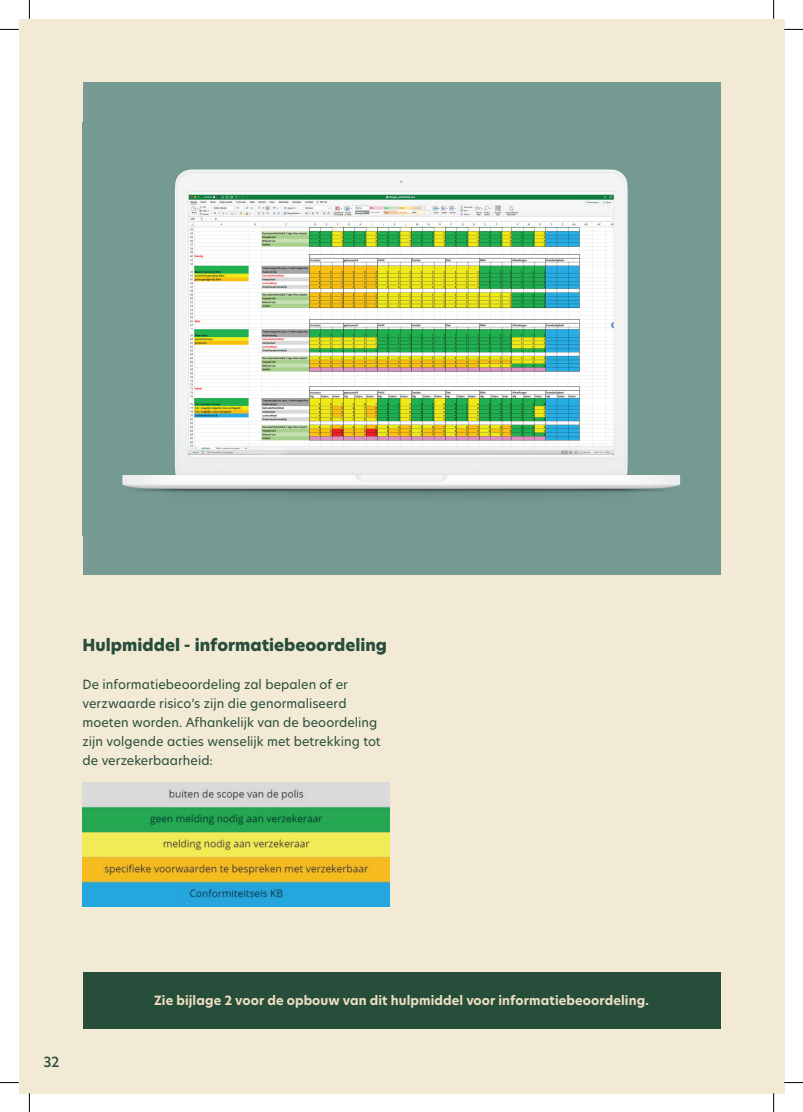
<style>
.page{position:relative;width:803px;height:1112px;background:#fff}
.page>*{position:absolute;margin:0;border:0;box-sizing:border-box;transform-origin:0 0}
.t1{font:800 16.25px "New Hero";color:#274e3b}
.t2{font:500 13.75px "New Hero";color:#274e3b}
.t3{font:12.5px/19px "New Hero";letter-spacing:.005em;color:#274e3b}
.t4{font:700 12.5px "New Hero";letter-spacing:.01em;color:#eddfc1}
</style>
<div class="page">
<div style="left:19px;top:19px;width:765px;height:1073px;background:#f3ead5"></div>
<div style="left:83px;top:83px;width:637px;height:492px;background:#769b92"></div>
<div style="left:83px;top:972px;width:637px;height:57px;background:#274e3b"></div>
<img style="left:83px;top:782px;width:306px;height:124px">
<img style="left:82px;top:123px;width:639px;height:412px">
<svg style="left:0;top:29px;width:19px;height:1px"></svg>
<svg style="left:784px;top:29px;width:19px;height:1px"></svg>
<svg style="left:0;top:1082px;width:19px;height:1px"></svg>
<svg style="left:784px;top:1081px;width:19px;height:2px"></svg>
<svg style="left:29px;top:0;width:1px;height:19px"></svg>
<svg style="left:29px;top:1092px;width:1px;height:19px"></svg>
<svg style="left:773px;top:0;width:1px;height:19px"></svg>
<svg style="left:773px;top:1092px;width:1px;height:19px"></svg>
<h1 class="t1" style="left:83px;top:634px;width:306px">Hulpmiddel - informatiebeoordeling</h1>
<p class="t3" style="left:83px;top:674px;width:300px">De informatiebeoordeling zal bepalen of er verzwaarde risico’s zijn die genormaliseerd moeten worden. Afhankelijk van de beoordeling zijn volgende acties wenselijk met betrekking tot de verzekerbaarheid:</p>
<p class="t2" style="left:44px;top:1051px;width:17px">32</p>
<p class="t4" style="left:154px;top:991px;width:496px">Zie bijlage 2 voor de opbouw van dit hulpmiddel voor informatiebeoordeling.</p>
</div>
